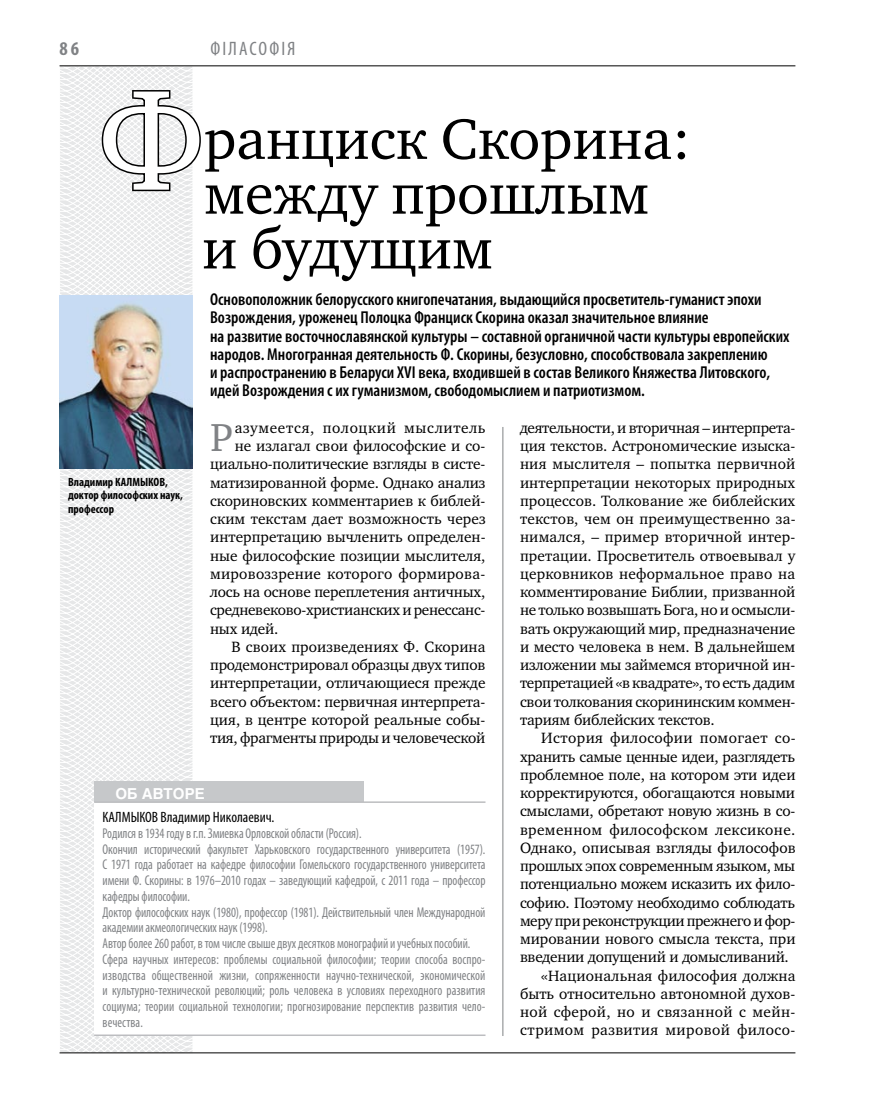
<style>
.page{position:relative;width:872px;height:1106px;background:#fff}
.page>*{position:absolute;margin:0;border:0;box-sizing:border-box;transform-origin:0 0}
.t1{font:140.1px "Charter C";color:#fff}
.t2{font:58.5px/54.8px "Charter C";color:#000}
.t3{font:40.05px "Charter C";color:#808285}
.t4{font:condensed 19.5px "Myriad Pro";letter-spacing:.11em;color:#808285}
.t5{font:700 condensed 19.5px "Myriad Pro";color:#808285}
.t6{font:600 condensed 17.25px/18.3px "Myriad Pro";color:#000}
.t7{font:15.3px/18.3px "Charter C";letter-spacing:-.005em;color:#000;text-align:justify}
.t8{font:15.3px "Charter C";letter-spacing:.025em;color:#000}
.t9{font:15.3px "Charter C";letter-spacing:-.025em;color:#000}
.t10{font:15.3px "Charter C";letter-spacing:.015em;color:#000}
.t11{font:15.3px "Charter C";letter-spacing:.02em;color:#000}
.t12{font:15.3px "Charter C";letter-spacing:.04em;color:#000}
.t13{font:condensed 15px "Myriad Pro";color:#000}
.t14{font:700 15px "Helios";color:#fff}
.t15{font:condensed 14.25px/15.8px "Myriad Pro";letter-spacing:-.005em;color:#808285;scale:.9 1}
.t16{font:700 condensed 12px/13.5px "Myriad Pro";color:#000}
</style>
<div class="page">
<svg style="left:59px;top:65px;width:192px;height:989px"></svg>
<hr style="left:60px;top:1052px;width:735px;height:1px;background:#000">
<hr style="left:60px;top:65px;width:735px;height:1px;background:#000">
<hr style="left:502px;top:427px;width:1px;height:609px;background:#808285">
<svg style="left:100px;top:89px;width:102px;height:104px"></svg>
<div style="left:94px;top:781px;width:270px;height:23px;background:#c6c8ca"></div>
<div style="left:94px;top:802px;width:391px;height:233px;background:#fff"></div>
<hr style="left:94px;top:1034px;width:391px;height:2px;background:#bcbdc0">
<hr style="left:94px;top:801px;width:391px;height:2px;background:#bcbdc0">
<img style="left:60px;top:296px;width:132px;height:172px">
<p class="t5" style="left:60px;top:37px;width:21px">86</p>
<p class="t4" style="left:210px;top:37px;width:87px">Філасофія</p>
<h1 class="t1" style="left:99px;top:65px;width:107px">Ф</h1>
<h2 class="t2" style="left:202px;top:112px;width:490px">ранциск Скорина: между прошлым и будущим</h2>
<p class="t6" style="left:210px;top:290px;width:581px">Основоположник белорусского книгопечатания, выдающийся просветитель-гуманист эпохи Возрождения, уроженец Полоцка Франциск Скорина оказал значительное влияние<br>на развитие восточнославянской культуры – составной органичной части культуры европейских народов. Многогранная деятельность Ф. Скорины, безусловно, способствовала закреплению<br>и распространению в Беларуси XVI века, входившей в состав Великого Княжества Литовского, идей Возрождения с их гуманизмом, свободомыслием и патриотизмом.</p>
<p class="t16" style="left:68px;top:475px;width:116px">Владимир КАЛМЫКОВ, доктор философских наук, профессор</p>
<h3 class="t3" style="left:210px;top:415px;width:24px">Р</h3>
<p class="t12" style="left:235px;top:419px;width:252px">азумеется, полоцкий мыслитель</p>
<p class="t7" style="left:235px;top:437px;width:252px">не излагал свои философские и со-</p>
<p class="t7" style="left:210px;top:455px;width:277px">циально-политические взгляды в систе-</p>
<p class="t7" style="left:210px;top:473px;width:277px">матизированной форме. Однако анализ</p>
<p class="t7" style="left:210px;top:491px;width:277px">скориновских комментариев к библей-</p>
<p class="t7" style="left:210px;top:510px;width:277px">ским текстам дает возможность через</p>
<p class="t7" style="left:210px;top:528px;width:277px">интерпретацию вычленить определен-</p>
<p class="t7" style="left:210px;top:546px;width:277px">ные философские позиции мыслителя,</p>
<p class="t10" style="left:210px;top:565px;width:277px">мировоззрение которого формирова-</p>
<p class="t7" style="left:210px;top:583px;width:277px">лось на основе переплетения античных,</p>
<p class="t7" style="left:210px;top:601px;width:277px">средневеково-христианских и ренессанс-</p>
<p class="t7" style="left:210px;top:619px;width:70px">ных идей.</p>
<p class="t7" style="left:231px;top:638px;width:256px">В своих произведениях Ф. Скорина</p>
<p class="t7" style="left:210px;top:656px;width:277px">продемонстрировал образцы двух типов</p>
<p class="t7" style="left:210px;top:674px;width:277px">интерпретации, отличающиеся прежде</p>
<p class="t7" style="left:210px;top:692px;width:277px">всего объектом: первичная интерпрета-</p>
<p class="t7" style="left:210px;top:711px;width:277px">ция, в центре которой реальные собы-</p>
<p class="t7" style="left:210px;top:729px;width:277px">тия, фрагменты природы и человеческой</p>
<p class="t14" style="left:115px;top:784px;width:91px">ОБ АВТОРЕ</p>
<p class="t13" style="left:103px;top:808px;width:173px">КАЛМЫКОВ Владимир Николаевич.</p>
<p class="t15" style="left:103px;top:825px;width:427px">Родился в 1934 году в г.п. Змиевка Орловской области (Россия).<br>Окончил исторический факультет Харьковского государственного университета (1957).<br>С 1971 года работает на кафедре философии Гомельского государственного университета имени Ф. Скорины: в 1976–2010 годах – заведующий кафедрой, с 2011 года – профессор кафедры философии.<br>Доктор философских наук (1980), профессор (1981). Действительный член Международной академии акмеологических наук (1998).<br>Автор более 260 работ, в том числе свыше двух десятков монографий и учебных пособий.<br>Сфера научных интересов: проблемы социальной философии; теории способа воспро&shy;изводства общественной жизни, сопряженности научно-технической, экономической и культурно-технической революций; роль человека в условиях переходного развития социума; теории социальной технологии; прогнозирование перспектив развития чело&shy;вечества.</p>
<p class="t7" style="left:520px;top:418px;width:277px">деятельности, и вторичная – интерпрета&shy;ция текстов. Астрономические изыска&shy;ния мыслителя – попытка первичной интерпретации некоторых природных процессов. Толкование же библейских текстов, чем он преимущественно за&shy;нимался, – пример вторичной интер&shy;претации. Просветитель отвоевывал у церковников неформальное право на комментирование Библии, призванной не только возвышать Бога, но и осмысли&shy;вать окружающий мир, предназначение и место человека в нем. В дальнейшем изложении мы займемся вторичной ин&shy;терпретацией «в квадрате», то есть дадим свои толкования скорининским коммен&shy;тариям библейских текстов.</p>
<p class="t8" style="left:541px;top:729px;width:256px">История философии помогает со-</p>
<p class="t7" style="left:520px;top:747px;width:277px">хранить самые ценные идеи, разглядеть</p>
<p class="t7" style="left:520px;top:765px;width:277px">проблемное поле, на котором эти идеи</p>
<p class="t7" style="left:520px;top:784px;width:277px">корректируются, обогащаются новыми</p>
<p class="t7" style="left:520px;top:802px;width:277px">смыслами, обретают новую жизнь в со-</p>
<p class="t8" style="left:520px;top:821px;width:277px">временном философском лексиконе.</p>
<p class="t7" style="left:520px;top:838px;width:277px">Однако, описывая взгляды философов</p>
<p class="t7" style="left:520px;top:857px;width:277px">прошлых эпох современным языком, мы</p>
<p class="t7" style="left:520px;top:875px;width:277px">потенциально можем исказить их фило-</p>
<p class="t7" style="left:520px;top:893px;width:277px">софию. Поэтому необходимо соблюдать</p>
<p class="t9" style="left:520px;top:912px;width:277px">меру при реконструкции прежнего и фор-</p>
<p class="t7" style="left:520px;top:930px;width:277px">мировании нового смысла текста, при</p>
<p class="t7" style="left:520px;top:948px;width:270px">введении допущений и домысливаний.</p>
<p class="t7" style="left:541px;top:966px;width:256px">«Национальная философия должна</p>
<p class="t7" style="left:520px;top:984px;width:277px">быть относительно автономной духов-</p>
<p class="t11" style="left:520px;top:1003px;width:277px">ной сферой, но и связанной с мейн-</p>
<p class="t8" style="left:520px;top:1021px;width:277px">стримом развития мировой филосо-</p>
</div>
